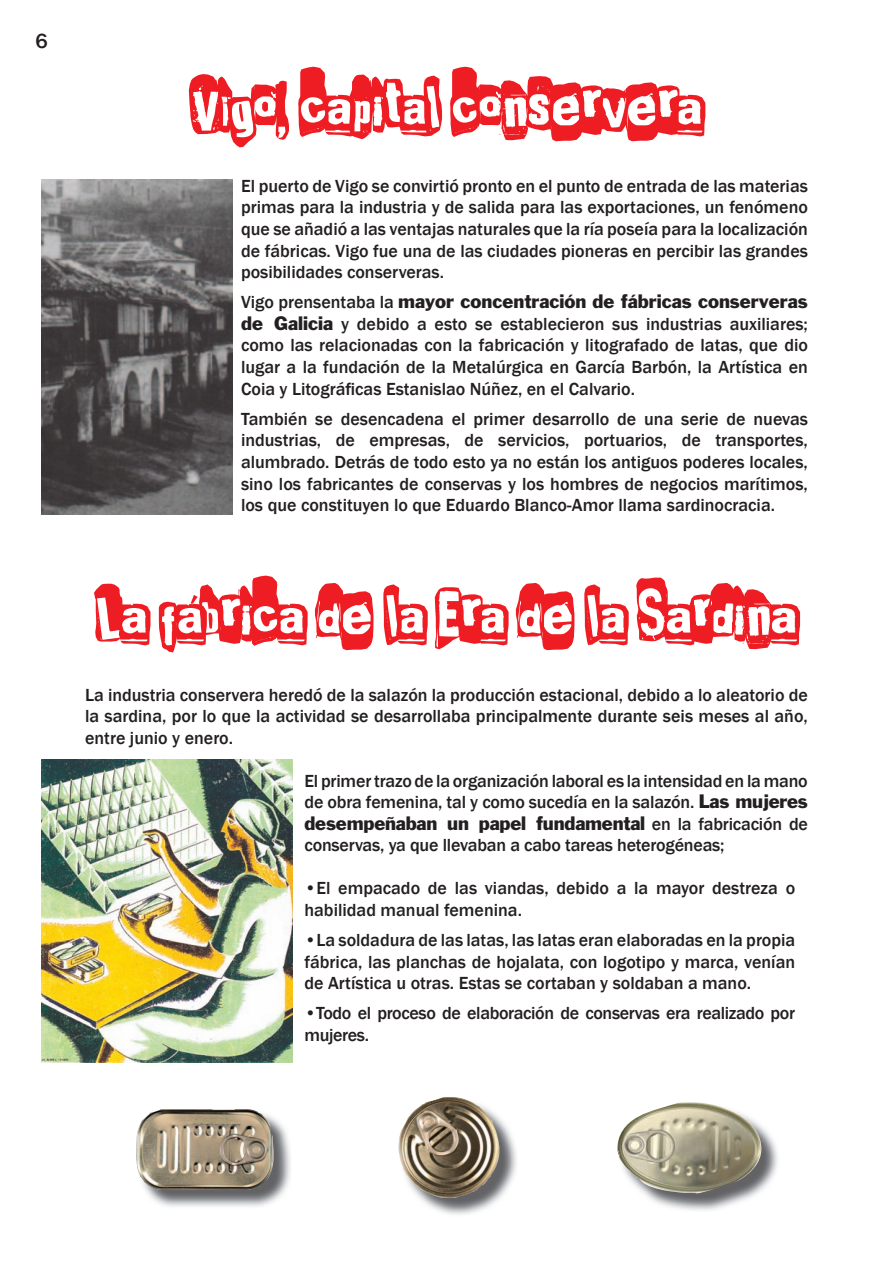
<style>
.page{position:relative;width:893px;height:1263px;background:#fff}
.page>*{position:absolute;margin:0;border:0;box-sizing:border-box;transform-origin:0 0}
.t1{font:72px "Punk'snotdead";color:#ee1d23}
.t2{font:500 21px "Franklin Gothic";color:#231f20}
.t3{font:500 18px/21.6px "Franklin Gothic";color:#231f20;text-align:justify}
.t4{font:500 18px/21.6px "Franklin Gothic";letter-spacing:-.02em;color:#231f20}
.s1{font-weight:400}
</style>
<div class="page">
<img style="left:645px;top:1127px;width:133px;height:84px">
<img style="left:617px;top:1102px;width:145px;height:92px">
<img style="left:146px;top:1120px;width:144px;height:87px">
<img style="left:136px;top:1109px;width:140px;height:81px">
<img style="left:420px;top:1119px;width:97px;height:96px">
<img style="left:398px;top:1097px;width:102px;height:101px">
<img style="left:42px;top:760px;width:250px;height:302px">
<img style="left:42px;top:179px;width:190px;height:335px">
<p class="t2" style="left:35px;top:28px;width:14px">6</p>
<h1 class="t1" style="left:191px;top:63px;width:512px">Vigo, capital conservera</h1>
<p class="t3" style="left:241px;top:175px;width:568px">El puerto de Vigo se convirtió pronto en el punto de entrada de las materias primas para la industria y de salida para las exportaciones, un fenómeno que se añadió a las ventajas naturales que la ría poseía para la localización de fábricas. Vigo fue una de las ciudades pioneras en percibir las grandes posibilidades conserveras.</p>
<p class="t3" style="left:241px;top:292px;width:568px">Vigo prensentaba la <span class="s1">mayor concentración de fábricas conserveras de Galicia</span> y debido a esto se establecieron sus industrias auxiliares; como las relacionadas con la fabricación y litografado de latas, que dio lugar a la fundación de la Metalúrgica en García Barbón, la Artística en Coia y Litográficas Estanislao Núñez, en el Calvario.</p>
<p class="t3" style="left:241px;top:408px;width:568px">También se desencadena el primer desarrollo de una serie de nuevas industrias, de empresas, de servicios, portuarios, de transportes, alumbrado. Detrás de todo esto ya no están los antiguos poderes locales, sino los fabricantes de conservas y los hombres de negocios marítimos, los que constituyen lo que Eduardo Blanco-Amor llama sardinocracia.</p>
<h1 class="t1" style="left:97px;top:571px;width:701px">La fábrica de la Era de la Sardina</h1>
<p class="t3" style="left:85px;top:684px;width:724px">La industria conservera heredó de la salazón la producción estacional, debido a lo aleatorio de la sardina, por lo que la actividad se desarrollaba principalmente durante seis meses al año, entre junio y enero.</p>
<p class="t3" style="left:304px;top:770px;width:505px">El primer trazo de la organización laboral es la intensidad en la mano de obra femenina, tal y como sucedía en la salazón. <span class="s1">Las mujeres desempeñaban un papel fundamental</span> en la fabricación de conservas, ya que llevaban a cabo tareas heterogéneas;</p>
<p class="t3" style="left:304px;top:878px;width:492px">•El empacado de las viandas, debido a la mayor destreza o habilidad manual femenina.</p>
<p class="t3" style="left:304px;top:929px;width:492px">•La soldadura de las latas, las latas eran elaboradas en la propia fábrica, las planchas de hojalata, con logotipo y marca, venían de Artística u otras. Estas se cortaban y soldaban a mano.</p>
<p class="t4" style="left:304px;top:1003px;width:492px">•Todo el proceso de elaboración de conservas era realizado por mujeres.</p>
</div>
